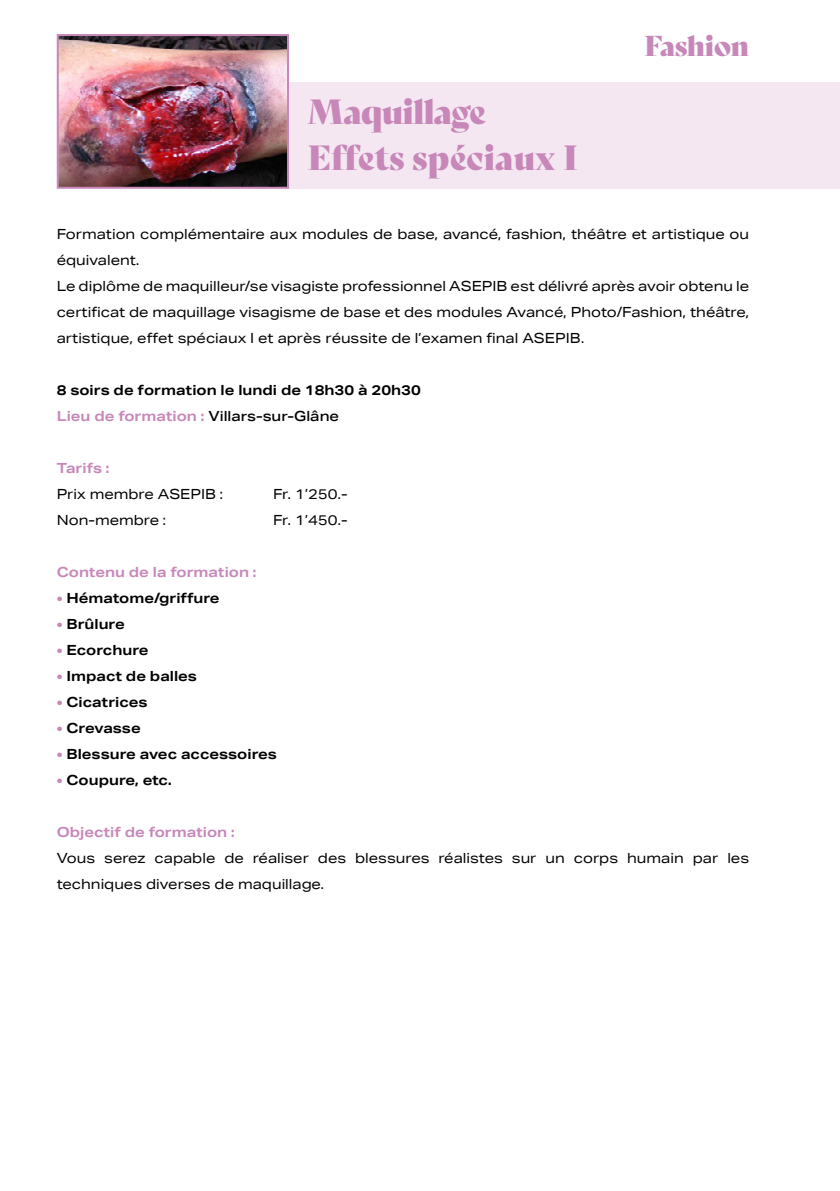
<style>
.page{position:relative;width:840px;height:1191px;background:#fff}
.page>*{position:absolute;margin:0;border:0;box-sizing:border-box;transform-origin:0 0}
.t1{font:34px/46px "Bely Display";letter-spacing:-.015em;color:#c787b9}
.t2{font:28px "Bely Display";letter-spacing:-.02em;color:#c787b9}
.t3{font:14px/26px "Aktiv Grotesk Ex";color:#000}
.t4{font:700 14px/26px "Aktiv Grotesk Ex";color:#000}
.t5{font:700 14px "Aktiv Grotesk Ex";color:#c787b9}
.s1{color:#c787b9}
.s2{font-weight:500}
</style>
<div class="page">
<div style="left:215px;top:82px;width:624px;height:107px;background:#f4e7f1"></div>
<img style="left:60px;top:37px;width:226px;height:149px">
<div style="left:57px;top:34px;width:232px;height:155px;border:2px solid #c787b9"></div>
<h1 class="t1" style="left:307px;top:86px;width:272px">Maquillage<br>Effets spéciaux I</h1>
<h2 class="t2" style="left:644px;top:23px;width:106px">Fashion</h2>
<p class="t3" style="left:57px;top:221px;width:693px">Formation complémentaire aux modules de base, avancé, fashion, théâtre et artistique ou équivalent.<br>Le diplôme de maquilleur/se visagiste professionnel ASEPIB est délivré après avoir obtenu le certificat de maquillage visagisme de base et des modules Avancé, Photo/Fashion, théâtre, artistique, effet spéciaux I et après réussite de l’examen final ASEPIB.</p>
<p class="t4" style="left:57px;top:377px;width:365px">8 soirs de formation le lundi de 18h30 à 20h30<br><span class="s1">Lieu de formation :</span> <span class="s2">Villars-sur-Glâne</span></p>
<p class="t5" style="left:57px;top:459px;width:54px">Tarifs :</p>
<p class="t3" style="left:57px;top:481px;width:168px">Prix membre ASEPIB :</p>
<p class="t3" style="left:273px;top:481px;width:76px">Fr. 1’250.-</p>
<p class="t3" style="left:57px;top:507px;width:111px">Non-membre :</p>
<p class="t3" style="left:273px;top:507px;width:76px">Fr. 1’450.-</p>
<p class="t5" style="left:57px;top:563px;width:201px">Contenu de la formation :</p>
<p class="t4" style="left:57px;top:584px;width:164px"><span class="s1">•</span> Hématome/griffure</p>
<p class="t4" style="left:57px;top:610px;width:69px"><span class="s1">•</span> Brûlure</p>
<p class="t4" style="left:57px;top:636px;width:93px"><span class="s1">•</span> Ecorchure</p>
<p class="t4" style="left:57px;top:662px;width:142px"><span class="s1">•</span> Impact de balles</p>
<p class="t4" style="left:57px;top:688px;width:92px"><span class="s1">•</span> Cicatrices</p>
<p class="t4" style="left:57px;top:714px;width:85px"><span class="s1">•</span> Crevasse</p>
<p class="t4" style="left:57px;top:740px;width:221px"><span class="s1">•</span> Blessure avec accessoires</p>
<p class="t4" style="left:57px;top:766px;width:116px"><span class="s1">•</span> Coupure, etc.</p>
<p class="t5" style="left:57px;top:823px;width:179px">Objectif de formation :</p>
<p class="t3" style="left:57px;top:845px;width:693px">Vous serez capable de réaliser des blessures réalistes sur un corps humain par les techniques diverses de maquillage.</p>
</div>
